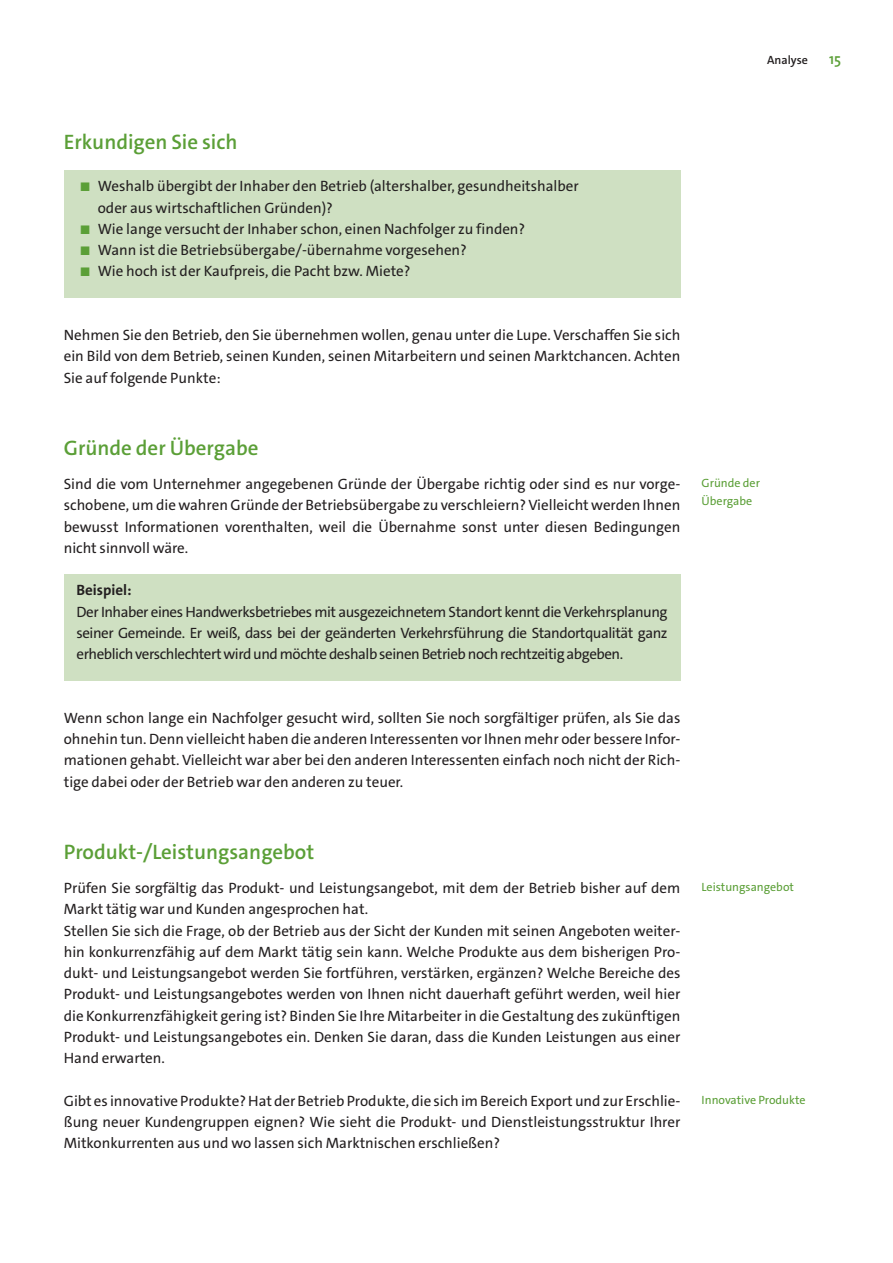
<style>
.page{position:relative;width:893px;height:1263px;background:#fff}
.page>*{position:absolute;margin:0;border:0;box-sizing:border-box;transform-origin:0 0}
.t1{font:600 21px "The Sans C4 s";color:#5b9f37}
.t2{font:15px/21.3px "The Sans C4 s";color:#231f20;text-align:justify}
.t3{font:700 15px "The Sans C4 s";color:#231f20}
.t4{font:600 15px "The Sans C4 s";color:#5b9f37}
.t5{font:12px/18px "The Sans C4 s";color:#5b9f37}
.t6{font:600 12px "The Sans C4 s";color:#231f20}
.s1{font-size:12.6px;color:#5b9f37}
</style>
<div class="page">
<div style="left:64px;top:170px;width:616px;height:128px;background:#cfe0c2"></div>
<div style="left:64px;top:574px;width:616px;height:106px;background:#cfe0c2"></div>
<p class="t6" style="left:767px;top:52px;width:42px">Analyse</p>
<p class="t4" style="left:829px;top:49px;width:14px">15</p>
<h1 class="t1" style="left:64px;top:129px;width:175px">Erkundigen Sie sich</h1>
<p class="t2" style="left:98px;top:176px;width:482px;text-indent:-17px"><span class="s1">■</span> Weshalb übergibt der Inhaber den Betrieb (altershalber, gesundheitshalber oder aus wirtschaftlichen Gründen)?</p>
<p class="t2" style="left:81px;top:218px;width:446px"><span class="s1">■</span> Wie lange versucht der Inhaber schon, einen Nachfolger zu finden?</p>
<p class="t2" style="left:81px;top:240px;width:388px"><span class="s1">■</span> Wann ist die Betriebsübergabe/-übernahme vorgesehen?</p>
<p class="t2" style="left:81px;top:261px;width:331px"><span class="s1">■</span> Wie hoch ist der Kaufpreis, die Pacht bzw. Miete?</p>
<p class="t2" style="left:64px;top:325px;width:618px">Nehmen Sie den Betrieb, den Sie übernehmen wollen, genau unter die Lupe. Verschaffen Sie sich ein Bild von dem Betrieb, seinen Kunden, seinen Mitarbeitern und seinen Marktchancen. Achten Sie auf folgende Punkte:</p>
<h1 class="t1" style="left:64px;top:434px;width:196px">Gründe der Übergabe</h1>
<p class="t2" style="left:64px;top:473px;width:618px">Sind die vom Unternehmer angegebenen Gründe der Übergabe richtig oder sind es nur vorge&shy;schobene, um die wahren Gründe der Betriebsübergabe zu verschleiern? Vielleicht werden Ihnen bewusst Informationen vorenthalten, weil die Übernahme sonst unter diesen Bedingungen nicht sinnvoll wäre.</p>
<p class="t3" style="left:77px;top:581px;width:57px">Beispiel:</p>
<p class="t2" style="left:77px;top:601px;width:593px">Der Inhaber eines Handwerksbetriebes mit ausgezeichnetem Standort kennt die Verkehrsplanung seiner Gemeinde. Er weiß, dass bei der geänderten Verkehrsführung die Standortqualität ganz erheblich verschlechtert wird und möchte deshalb seinen Betrieb noch rechtzeitig abgeben.</p>
<p class="t2" style="left:64px;top:707px;width:618px">Wenn schon lange ein Nachfolger gesucht wird, sollten Sie noch sorgfältiger prüfen, als Sie das ohnehin tun. Denn vielleicht haben die anderen Interessenten vor Ihnen mehr oder bessere Infor&shy;mationen gehabt. Vielleicht war aber bei den anderen Interessenten einfach noch nicht der Rich&shy;tige dabei oder der Betrieb war den anderen zu teuer.</p>
<h1 class="t1" style="left:64px;top:838px;width:252px">Produkt-/Leistungsangebot</h1>
<p class="t2" style="left:64px;top:877px;width:618px;text-align:left">Prüfen Sie sorgfältig das Produkt- und Leistungsangebot, mit dem der Betrieb bisher auf dem Markt tätig war und Kunden angesprochen hat.<br>Stellen Sie sich die Frage, ob der Betrieb aus der Sicht der Kunden mit seinen Angeboten weiter&shy;hin konkurrenzfähig auf dem Markt tätig sein kann. Welche Produkte aus dem bisherigen Pro&shy;dukt- und Leistungsangebot werden Sie fortführen, verstärken, ergänzen? Welche Bereiche des Produkt- und Leistungsangebotes werden von Ihnen nicht dauerhaft geführt werden, weil hier die Konkurrenzfähigkeit gering ist? Binden Sie Ihre Mitarbeiter in die Gestaltung des zukünftigen Produkt- und Leistungsangebotes ein. Denken Sie daran, dass die Kunden Leistungen aus einer Hand erwarten.</p>
<p class="t2" style="left:64px;top:1090px;width:618px">Gibt es innovative Produkte? Hat der Betrieb Produkte, die sich im Bereich Export und zur Erschlie&shy;ßung neuer Kundengruppen eignen? Wie sieht die Produkt- und Dienstleistungsstruktur Ihrer Mitkonkurrenten aus und wo lassen sich Marktnischen erschließen?</p>
<p class="t5" style="left:702px;top:474px;width:60px">Gründe der<br>Übergabe</p>
<p class="t5" style="left:702px;top:878px;width:94px">Leistungsangebot</p>
<p class="t5" style="left:702px;top:1091px;width:106px">Innovative Produkte</p>
</div>
